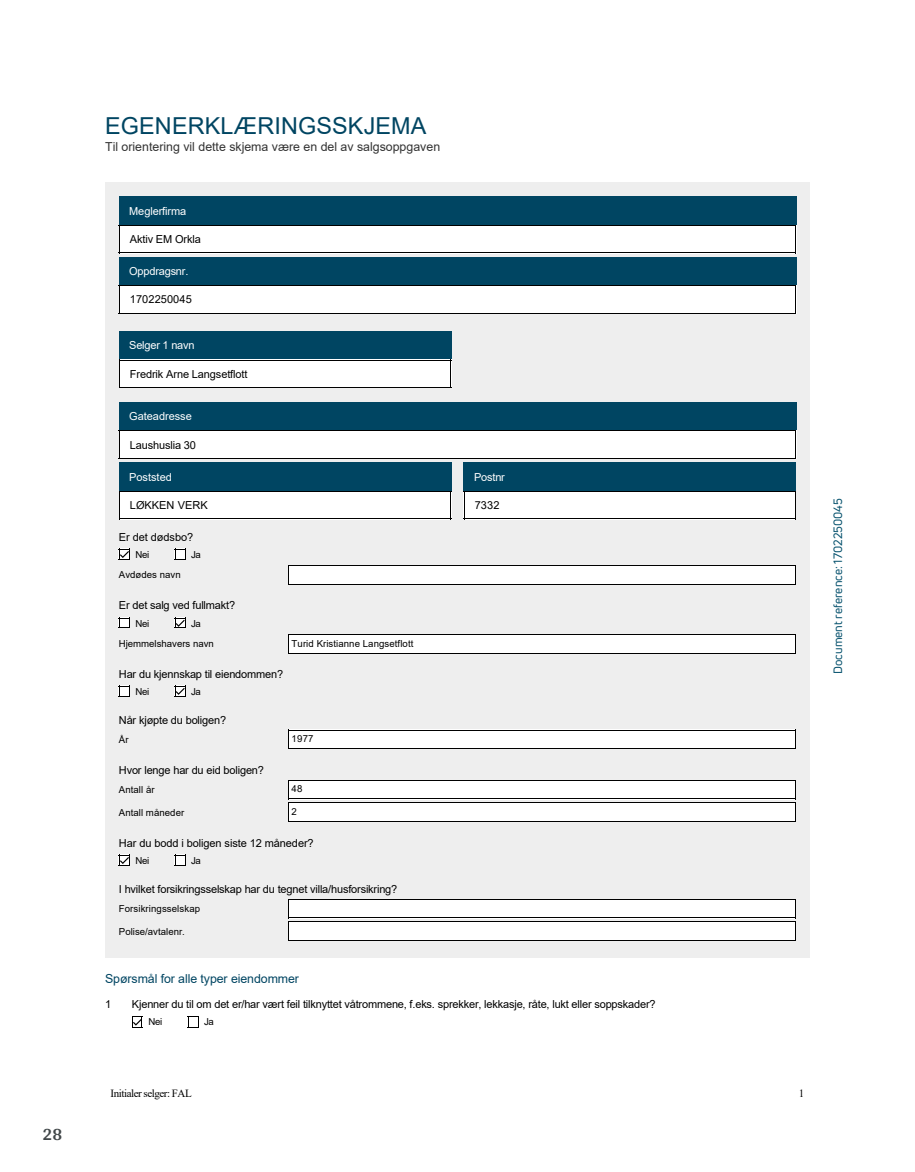
<style>
.page{position:relative;width:915px;height:1172px;background:#fff}
.page>*{position:absolute;margin:0;border:0;box-sizing:border-box;transform-origin:0 0}
.t1{font:23.4px "Arial";letter-spacing:.005em;color:#004562}
.t2{font:700 18px "Arya";color:#414749}
.t3{font:12.45px "Arial";color:#333}
.t4{font:12.45px "Arial";letter-spacing:-.005em;color:#004562}
.t5{font:11.85px "Uni Neue";color:#04506c}
.t6{font:10.95px "Arial";letter-spacing:-.015em;color:#000}
.t7{font:10.95px "Arial";letter-spacing:-.01em;color:#fff}
.t8{font:10.95px "Times New Roman";letter-spacing:-.045em;color:#000}
.t9{font:10.95px "Arial";letter-spacing:.005em;color:#000}
.t10{font:9.6px/20.7px "Arial";letter-spacing:.005em;color:#000}
</style>
<div class="page">
<div style="left:105px;top:182px;width:704px;height:776px;background:#eee"></div>
<div style="left:119px;top:196px;width:676px;height:29px;background:#004562"></div>
<div style="left:119px;top:225px;width:676px;height:28px;background:#fff"></div>
<hr style="left:119px;top:225px;width:676px;height:1px;background:#000">
<hr style="left:119px;top:252px;width:676px;height:1px;background:#000">
<svg style="left:119px;top:226px;width:1px;height:26px"></svg>
<svg style="left:795px;top:225px;width:1px;height:28px"></svg>
<div style="left:119px;top:257px;width:676px;height:28px;background:#004562"></div>
<div style="left:119px;top:285px;width:676px;height:29px;background:#fff"></div>
<hr style="left:119px;top:285px;width:676px;height:1px;background:#000">
<hr style="left:119px;top:313px;width:676px;height:1px;background:#000">
<svg style="left:119px;top:286px;width:1px;height:27px"></svg>
<svg style="left:795px;top:285px;width:1px;height:29px"></svg>
<div style="left:119px;top:331px;width:332px;height:29px;background:#004562"></div>
<div style="left:119px;top:360px;width:332px;height:28px;background:#fff"></div>
<hr style="left:119px;top:360px;width:332px;height:1px;background:#000">
<hr style="left:119px;top:387px;width:332px;height:1px;background:#000">
<svg style="left:119px;top:361px;width:1px;height:26px"></svg>
<svg style="left:450px;top:361px;width:1px;height:26px"></svg>
<div style="left:119px;top:402px;width:676px;height:29px;background:#004562"></div>
<div style="left:119px;top:431px;width:676px;height:28px;background:#fff"></div>
<hr style="left:119px;top:431px;width:676px;height:1px;background:#000">
<hr style="left:119px;top:458px;width:676px;height:1px;background:#000">
<svg style="left:119px;top:432px;width:1px;height:26px"></svg>
<svg style="left:795px;top:431px;width:1px;height:28px"></svg>
<div style="left:119px;top:462px;width:332px;height:29px;background:#004562"></div>
<div style="left:119px;top:491px;width:332px;height:28px;background:#fff"></div>
<hr style="left:119px;top:491px;width:332px;height:1px;background:#000">
<hr style="left:119px;top:519px;width:332px;height:1px;background:#000">
<svg style="left:119px;top:492px;width:1px;height:27px"></svg>
<svg style="left:450px;top:492px;width:1px;height:27px"></svg>
<div style="left:463px;top:462px;width:332px;height:29px;background:#004562"></div>
<div style="left:463px;top:491px;width:332px;height:28px;background:#fff"></div>
<hr style="left:463px;top:491px;width:332px;height:1px;background:#000">
<hr style="left:463px;top:519px;width:332px;height:1px;background:#000">
<svg style="left:795px;top:491px;width:1px;height:28px"></svg>
<div style="left:288px;top:565px;width:507px;height:20px;background:#fff"></div>
<hr style="left:288px;top:565px;width:507px;height:1px;background:#000">
<hr style="left:288px;top:584px;width:507px;height:1px;background:#000">
<svg style="left:288px;top:566px;width:1px;height:18px"></svg>
<svg style="left:795px;top:565px;width:1px;height:20px"></svg>
<div style="left:288px;top:634px;width:507px;height:19px;background:#fff"></div>
<hr style="left:288px;top:634px;width:507px;height:1px;background:#000">
<hr style="left:288px;top:653px;width:507px;height:1px;background:#000">
<svg style="left:288px;top:635px;width:1px;height:18px"></svg>
<svg style="left:795px;top:634px;width:1px;height:19px"></svg>
<div style="left:288px;top:730px;width:507px;height:19px;background:#fff"></div>
<hr style="left:288px;top:730px;width:507px;height:1px;background:#000">
<hr style="left:288px;top:748px;width:507px;height:1px;background:#000">
<svg style="left:288px;top:731px;width:1px;height:17px"></svg>
<svg style="left:795px;top:730px;width:1px;height:19px"></svg>
<div style="left:288px;top:780px;width:507px;height:19px;background:#fff"></div>
<hr style="left:288px;top:780px;width:507px;height:1px;background:#000">
<hr style="left:288px;top:798px;width:507px;height:1px;background:#000">
<div style="left:288px;top:803px;width:507px;height:19px;background:#fff"></div>
<hr style="left:288px;top:803px;width:507px;height:1px;background:#000">
<hr style="left:288px;top:821px;width:507px;height:1px;background:#000">
<svg style="left:288px;top:781px;width:1px;height:40px"></svg>
<svg style="left:795px;top:780px;width:1px;height:42px"></svg>
<div style="left:288px;top:899px;width:507px;height:19px;background:#fff"></div>
<hr style="left:288px;top:899px;width:507px;height:1px;background:#000">
<hr style="left:288px;top:917px;width:507px;height:1px;background:#000">
<div style="left:288px;top:921px;width:507px;height:20px;background:#fff"></div>
<hr style="left:288px;top:921px;width:507px;height:1px;background:#000">
<hr style="left:288px;top:940px;width:507px;height:1px;background:#000">
<svg style="left:288px;top:900px;width:1px;height:40px"></svg>
<svg style="left:795px;top:899px;width:1px;height:42px"></svg>
<svg style="left:119px;top:549px;width:11px;height:11px"></svg>
<svg style="left:175px;top:549px;width:11px;height:11px"></svg>
<svg style="left:119px;top:618px;width:11px;height:10px"></svg>
<svg style="left:175px;top:618px;width:11px;height:10px"></svg>
<svg style="left:119px;top:686px;width:11px;height:11px"></svg>
<svg style="left:175px;top:686px;width:11px;height:11px"></svg>
<svg style="left:119px;top:855px;width:11px;height:11px"></svg>
<svg style="left:175px;top:855px;width:11px;height:11px"></svg>
<svg style="left:132px;top:1016px;width:10px;height:12px"></svg>
<svg style="left:188px;top:1016px;width:11px;height:12px"></svg>
<h2 class="t2" style="left:43px;top:1123px;width:21px">28</h2>
<h1 class="t1" style="left:105px;top:109px;width:323px">EGENERKLÆRINGSSKJEMA</h1>
<p class="t3" style="left:105px;top:138px;width:336px">Til orientering vil dette skjema være en del av salgsoppgaven</p>
<p class="t7" style="left:129px;top:203px;width:59px">Meglerfirma</p>
<p class="t6" style="left:130px;top:231px;width:72px">Aktiv EM Orkla</p>
<p class="t7" style="left:129px;top:264px;width:61px">Oppdragsnr.</p>
<p class="t9" style="left:130px;top:292px;width:63px">1702250045</p>
<p class="t7" style="left:129px;top:338px;width:67px">Selger 1 navn</p>
<p class="t6" style="left:130px;top:366px;width:119px">Fredrik Arne Langsetflott</p>
<p class="t7" style="left:129px;top:409px;width:64px">Gateadresse</p>
<p class="t6" style="left:130px;top:437px;width:68px">Laushuslia 30</p>
<p class="t7" style="left:129px;top:469px;width:44px">Poststed</p>
<p class="t6" style="left:130px;top:498px;width:79px">LØKKEN VERK</p>
<p class="t6" style="left:119px;top:529px;width:76px">Er det dødsbo?</p>
<p class="t10" style="left:135px;top:544px;width:15px">Nei</p>
<p class="t10" style="left:191px;top:544px;width:11px">Ja</p>
<p class="t10" style="left:119px;top:565px;width:63px">Avdødes navn</p>
<p class="t6" style="left:119px;top:598px;width:118px">Er det salg ved fullmakt?</p>
<p class="t10" style="left:135px;top:613px;width:15px">Nei</p>
<p class="t10" style="left:119px;top:613px;width:96px;text-indent:72px">Ja<br>Hjemmelshavers navn</p>
<p class="t10" style="left:291px;top:633px;width:123px">Turid Kristianne Langsetflott</p>
<p class="t7" style="left:474px;top:469px;width:32px">Postnr</p>
<p class="t6" style="left:474px;top:498px;width:26px">7332</p>
<p class="t6" style="left:119px;top:667px;width:166px">Har du kjennskap til eiendommen?</p>
<p class="t10" style="left:135px;top:681px;width:15px">Nei</p>
<p class="t10" style="left:191px;top:681px;width:11px">Ja</p>
<p class="t6" style="left:119px;top:712px;width:109px">Når kjøpte du boligen?</p>
<p class="t10" style="left:119px;top:729px;width:11px">År</p>
<p class="t10" style="left:291px;top:728px;width:23px">1977</p>
<p class="t6" style="left:119px;top:762px;width:146px">Hvor lenge har du eid boligen?</p>
<p class="t10" style="left:119px;top:779px;width:37px">Antall år</p>
<p class="t10" style="left:291px;top:778px;width:13px">48</p>
<p class="t10" style="left:119px;top:802px;width:67px">Antall måneder</p>
<p class="t10" style="left:291px;top:801px;width:7px">2</p>
<p class="t6" style="left:119px;top:835px;width:196px">Har du bodd i boligen siste 12 måneder?</p>
<p class="t10" style="left:135px;top:850px;width:15px">Nei</p>
<p class="t10" style="left:191px;top:850px;width:11px">Ja</p>
<p class="t6" style="left:119px;top:881px;width:280px">I hvilket forsikringsselskap har du tegnet villa/husforsikring?</p>
<p class="t10" style="left:119px;top:898px;width:83px">Forsikringsselskap</p>
<p class="t10" style="left:119px;top:921px;width:68px">Polise/avtalenr.</p>
<p class="t4" style="left:105px;top:970px;width:195px">Spørsmål for alle typer eiendommer</p>
<p class="t6" style="left:105px;top:997px;width:8px">1</p>
<p class="t6" style="left:132px;top:997px;width:525px">Kjenner du til om det er/har vært feil tilknyttet våtrommene, f.eks. sprekker, lekkasje, råte, lukt eller soppskader?</p>
<p class="t10" style="left:148px;top:1012px;width:15px">Nei</p>
<p class="t10" style="left:204px;top:1012px;width:11px">Ja</p>
<p class="t8" style="left:111px;top:1085px;width:83px">Initialer selger: FAL</p>
<p class="t8" style="left:798px;top:1085px;width:7px">1</p>
<p class="t5" style="left:829px;top:674px;width:177px;rotate:-90deg">Document reference: 1702250045</p>
</div>
